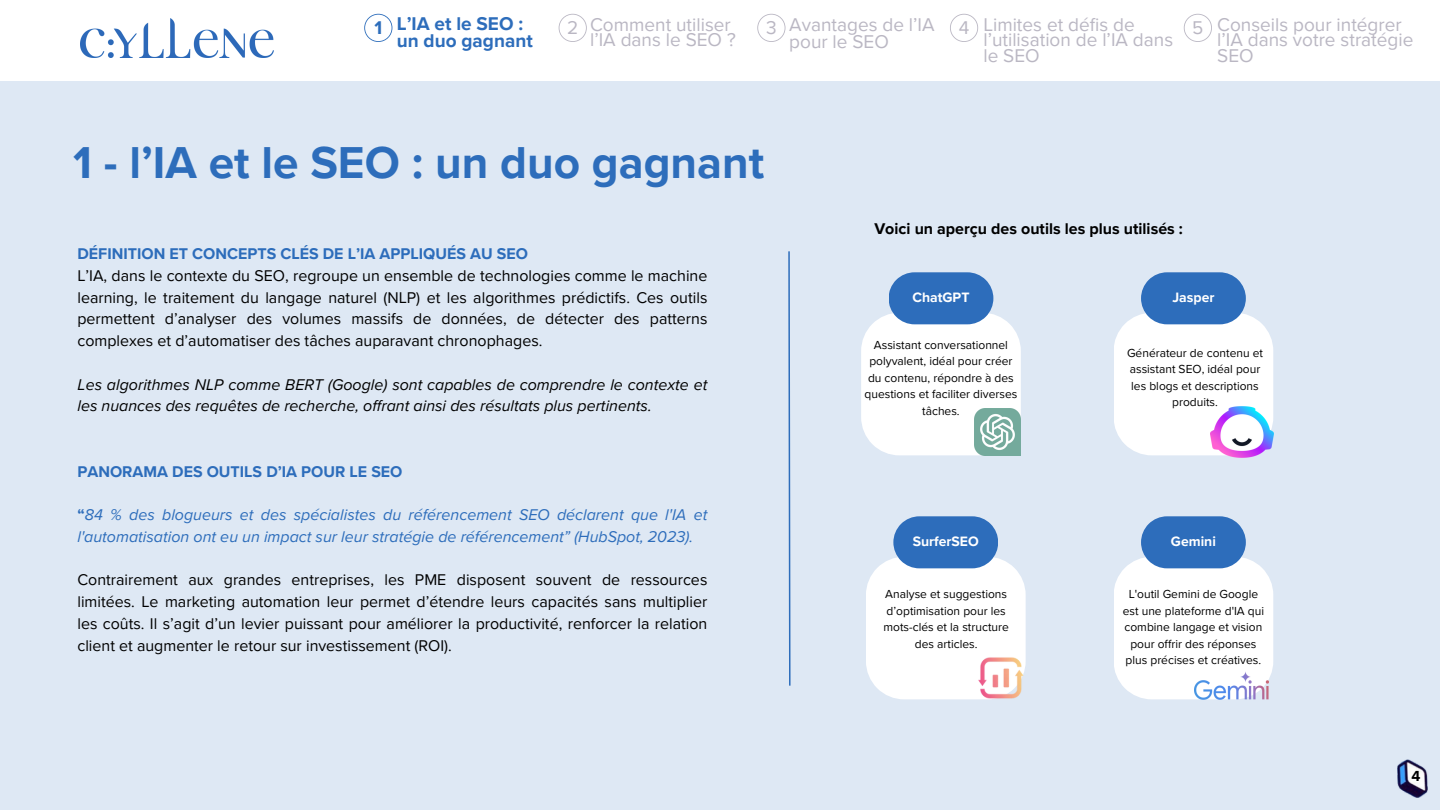
<style>
.page{position:relative;width:1440px;height:810px;background:#fff}
.page>*{position:absolute;margin:0;border:0;box-sizing:border-box;transform-origin:0 0}
.t1{font:700 46px "Proxima Nova";color:#2d6dbb}
.t2{font:19px/15.8px "Proxima Nova";color:#bab7c3}
.t3{font:700 19px/16.5px "Proxima Nova";color:#2d6dbb}
.t4{font:16px/21.8px "Proxima Nova";color:#000}
.t5{font:italic 16px/21.8px "Proxima Nova";color:#2d6dbb}
.t6{font:italic 16px/21.8px "Proxima Nova";color:#000}
.t7{font:700 16px "Proxima Nova";color:#000}
.t8{font:700 16px "Proxima Nova";color:#2d6dbb}
.t9{font:700 15px "Proxima Nova";color:#000}
.t10{font:700 14px "Proxima Nova";color:#fff}
.t11{font:12px/16.5px "Proxima Nova";color:#000;text-align:center}
.s1{font-weight:700;color:#2d6dbb}
.s2{font-weight:700;font-style:normal}
</style>
<div class="page">
<div style="left:0;top:81px;width:1440px;height:729px;background:#dee8f4"></div>
<svg style="left:788px;top:251px;width:3px;height:435px"></svg>
<svg style="left:861px;top:272px;width:160px;height:183px;background:#d4e1f1"></svg>
<img style="left:1397px;top:759px;width:31px;height:39px">
<img style="left:81px;top:18px;width:192px;height:39px">
<svg style="left:1114px;top:272px;width:159px;height:183px;background:#d2e0f0"></svg>
<svg style="left:866px;top:516px;width:160px;height:183px;background:#d4e1f1"></svg>
<svg style="left:1114px;top:516px;width:159px;height:183px;background:#d4e1f1"></svg>
<img style="left:974px;top:409px;width:47px;height:46px">
<img style="left:1210px;top:401px;width:63px;height:57px">
<img style="left:974px;top:651px;width:52px;height:49px">
<img style="left:1194px;top:672px;width:74px;height:28px">
<svg style="left:364px;top:14px;width:28px;height:28px"></svg>
<svg style="left:559px;top:14px;width:28px;height:28px"></svg>
<svg style="left:757px;top:14px;width:28px;height:28px"></svg>
<svg style="left:950px;top:14px;width:28px;height:28px"></svg>
<svg style="left:1184px;top:14px;width:28px;height:28px"></svg>
<h6 class="t3" style="left:374px;top:19px;width:9px">1</h6>
<h6 class="t2" style="left:567px;top:20px;width:13px">2</h6>
<p class="t2" style="left:766px;top:20px;width:12px">3</p>
<h5 class="t2" style="left:959px;top:20px;width:12px">4</h5>
<p class="t2" style="left:1217px;top:17px;width:198px">Conseils pour intégrer l’IA dans votre stratégie<br>SEO</p>
<h1 class="t3" style="left:397px;top:16px;width:138px">L’IA et le SEO : un duo gagnant</h1>
<h6 class="t2" style="left:590px;top:17px;width:147px">Comment utiliser l’IA dans le SEO ?</h6>
<h6 class="t2" style="left:789px;top:16px;width:147px;line-height:17.2px">Avantages de l’IA pour le SEO</h6>
<h4 class="t2" style="left:983px;top:17px;width:191px">Limites et défis de l’utilisation de l’IA dans le SEO</h4>
<p class="t2" style="left:1192px;top:20px;width:13px">5</p>
<h3 class="t1" style="left:73px;top:136px;width:693px">1 - l’IA et le SEO : un duo gagnant</h3>
<p class="t4" style="left:77px;top:243px;width:632px"><span class="s1">DÉFINITION ET CONCEPTS CLÉS DE L’IA APPLIQUÉS AU SEO<br></span>L’IA, dans le contexte du SEO, regroupe un ensemble de technologies comme le machine learning, le traitement du langage naturel (NLP) et les algorithmes prédictifs. Ces outils permettent d’analyser des volumes massifs de données, de détecter des patterns complexes et d’automatiser des tâches auparavant chronophages.</p>
<p class="t6" style="left:77px;top:374px;width:632px">Les algorithmes NLP comme BERT (Google) sont capables de comprendre le contexte et les nuances des requêtes de recherche, offrant ainsi des résultats plus pertinents.</p>
<h3 class="t8" style="left:77px;top:462px;width:327px">PANORAMA DES OUTILS D’IA POUR LE SEO</h3>
<p class="t5" style="left:77px;top:504px;width:632px"><span class="s2">“</span>84 % des blogueurs et des spécialistes du référencement SEO déclarent que l'IA et l'automatisation ont eu un impact sur leur stratégie de référencement” (HubSpot, 2023).</p>
<p class="t4" style="left:77px;top:570px;width:632px;text-align:justify">Contrairement aux grandes entreprises, les PME disposent souvent de ressources limitées. Le marketing automation leur permet d’étendre leurs capacités sans multiplier les coûts. Il s’agit d’un levier puissant pour améliorer la productivité, renforcer la relation client et augmenter le retour sur investissement (ROI).</p>
<p class="t7" style="left:874px;top:220px;width:310px">Voici un aperçu des outils les plus utilisés :</p>
<p class="t10" style="left:912px;top:289px;width:59px">ChatGPT</p>
<p class="t10" style="left:1172px;top:289px;width:44px">Jasper</p>
<h3 class="t11" style="left:865px;top:337px;width:154px">Assistant conversationnel polyvalent, idéal pour créer du contenu, répondre à des questions et faciliter diverses tâches.</h3>
<p class="t11" style="left:1127px;top:345px;width:137px">Générateur de contenu et assistant SEO, idéal pour les blogs et descriptions produits.</p>
<p class="t10" style="left:913px;top:533px;width:68px">SurferSEO</p>
<h2 class="t10" style="left:1171px;top:533px;width:46px">Gemini</h2>
<p class="t11" style="left:884px;top:587px;width:127px">Analyse et suggestions d’optimisation pour les mots-clés et la structure des articles.</p>
<h3 class="t11" style="left:1123px;top:587px;width:143px">L'outil Gemini de Google est une plateforme d'IA qui combine langage et vision pour offrir des réponses plus précises et créatives.</h3>
<p class="t9" style="left:1411px;top:767px;width:10px">4</p>
</div>
